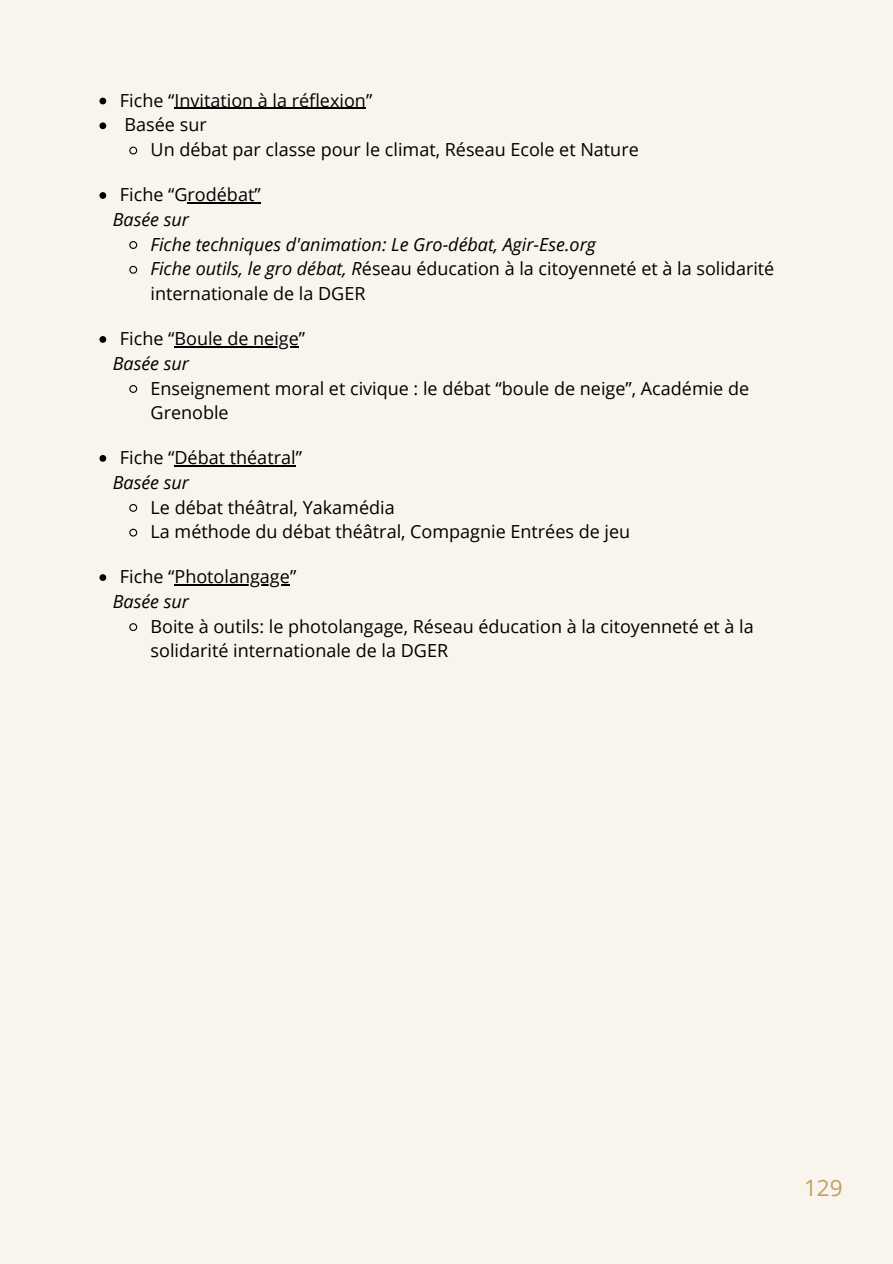
<style>
.page{position:relative;width:893px;height:1264px;background:#fff}
.page>*{position:absolute;margin:0;border:0;box-sizing:border-box;transform-origin:0 0}
.t1{font:22.5px "Open Sans";color:#c0a165}
.t2{font:18px/24.8px "Open Sans";color:#000}
.t3{font:italic 18px "Open Sans";color:#000}
.s1{font-style:italic}
</style>
<div class="page">
<div style="left:0;top:0;width:892px;height:1263px;background:#f9f4ec"></div>
<svg style="left:99px;top:192px;width:7px;height:7px"></svg>
<hr style="left:188px;top:202px;width:73px;height:1px;background:#000">
<svg style="left:129px;top:241px;width:9px;height:8px"></svg>
<svg style="left:129px;top:265px;width:9px;height:9px"></svg>
<svg style="left:99px;top:336px;width:7px;height:7px"></svg>
<hr style="left:174px;top:346px;width:125px;height:1px;background:#000">
<svg style="left:129px;top:385px;width:9px;height:8px"></svg>
<svg style="left:99px;top:455px;width:7px;height:7px"></svg>
<hr style="left:174px;top:465px;width:122px;height:1px;background:#000">
<svg style="left:129px;top:504px;width:9px;height:8px"></svg>
<svg style="left:129px;top:528px;width:9px;height:9px"></svg>
<svg style="left:99px;top:574px;width:7px;height:7px"></svg>
<hr style="left:174px;top:584px;width:116px;height:1px;background:#000">
<svg style="left:129px;top:623px;width:9px;height:8px"></svg>
<svg style="left:99px;top:98px;width:7px;height:6px"></svg>
<hr style="left:174px;top:108px;width:192px;height:1px;background:#000">
<svg style="left:99px;top:122px;width:7px;height:7px"></svg>
<svg style="left:129px;top:146px;width:9px;height:9px"></svg>
<p class="t2" style="left:120px;top:87px;width:254px">Fiche “Invitation à la réflexion”<br>Basée sur</p>
<p class="t2" style="left:150px;top:137px;width:489px">Un débat par classe pour le climat, Réseau Ecole et Nature</p>
<p class="t2" style="left:120px;top:182px;width:142px">Fiche “Grodébat”</p>
<p class="t3" style="left:113px;top:207px;width:78px">Basée sur</p>
<p class="t3" style="left:150px;top:231px;width:446px">Fiche techniques d'animation: Le Gro-débat, Agir-Ese.org</p>
<p class="t2" style="left:150px;top:256px;width:625px"><span class="s1">Fiche outils, le gro débat, R</span>éseau éducation à la citoyenneté et à la solidarité internationale de la DGER</p>
<p class="t2" style="left:120px;top:326px;width:187px">Fiche “Boule de neige”</p>
<p class="t2" style="left:150px;top:350px;width:600px;text-indent:-38px"><span class="s1">Basée sur<br></span>Enseignement moral et civique : le débat “boule de neige”, Académie de</p>
<p class="t2" style="left:150px;top:400px;width:80px">Grenoble</p>
<p class="t2" style="left:120px;top:444px;width:183px">Fiche “Débat théatral”</p>
<p class="t3" style="left:113px;top:469px;width:78px">Basée sur</p>
<p class="t2" style="left:150px;top:494px;width:245px">Le débat théâtral, Yakamédia</p>
<p class="t2" style="left:150px;top:519px;width:481px">La méthode du débat théâtral, Compagnie Entrées de jeu</p>
<p class="t2" style="left:120px;top:564px;width:178px">Fiche “Photolangage”</p>
<p class="t2" style="left:150px;top:588px;width:604px;text-indent:-38px"><span class="s1">Basée sur<br></span>Boite à outils: le photolangage, Réseau éducation à la citoyenneté et à la</p>
<p class="t2" style="left:150px;top:638px;width:299px">solidarité internationale de la DGER</p>
<p class="t1" style="left:804px;top:1171px;width:40px">129</p>
</div>
